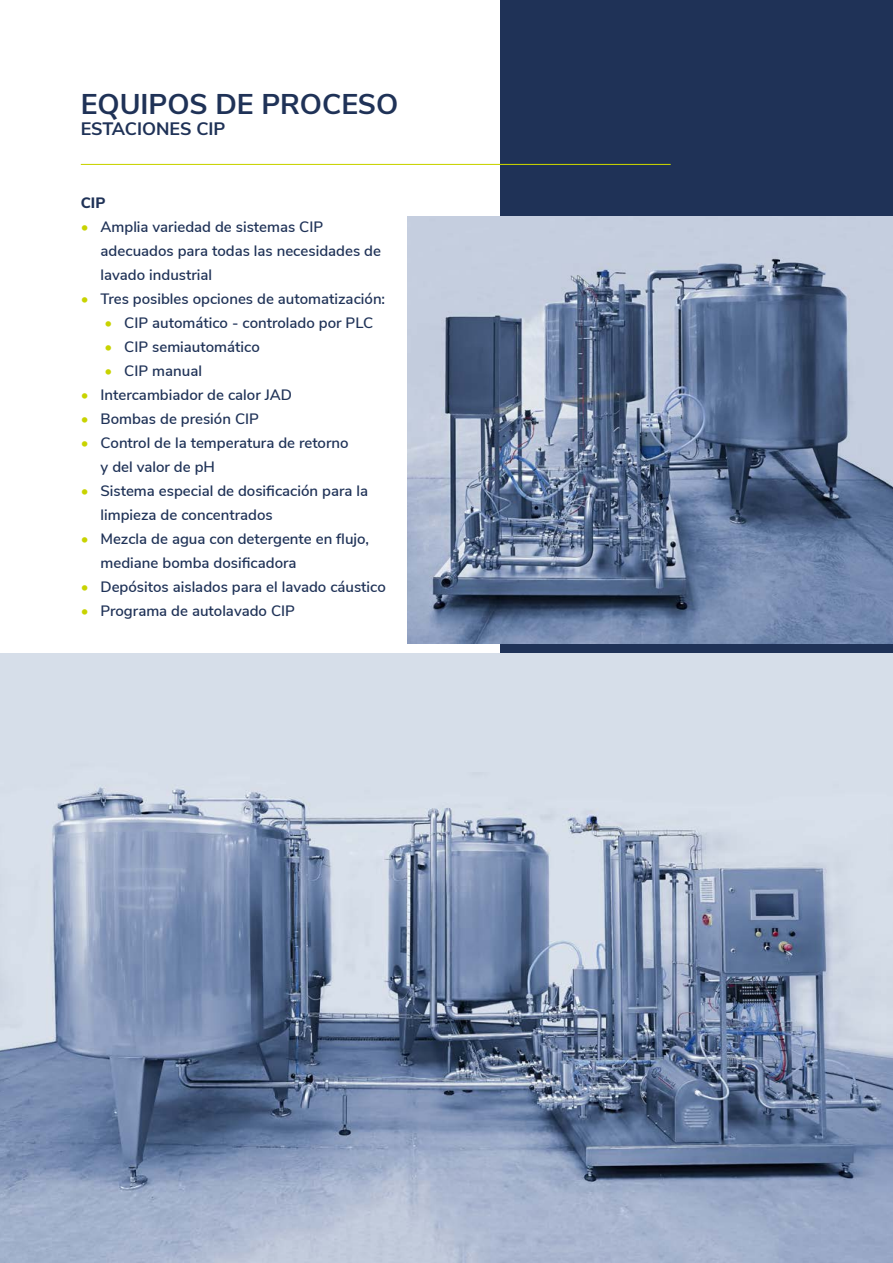
<style>
.page{position:relative;width:893px;height:1263px;background:#fff}
.page>*{position:absolute;margin:0;border:0;box-sizing:border-box;transform-origin:0 0}
.t1{font:700 28.5px "Nunito Sans";color:#1f3257}
.t2{font:700 18px "Nunito Sans";color:#1f3257}
.t3{font:600 15px/24px "Nunito Sans";color:#1f3257}
.t4{font:800 15px "Nunito Sans";color:#1f3257}
.s1{color:#c8d300}
</style>
<div class="page">
<div style="left:500px;top:0;width:393px;height:1263px;background:#1f3257"></div>
<hr style="left:81px;top:164px;width:590px;height:1px;background:#c8d300">
<img style="left:408px;top:217px;width:485px;height:426px">
<img style="left:0;top:654px;width:893px;height:609px">
<h1 class="t1" style="left:81px;top:83px;width:319px">EQUIPOS DE PROCESO</h1>
<p class="t2" style="left:81px;top:116px;width:146px">ESTACIONES CIP</p>
<p class="t4" style="left:81px;top:192px;width:26px">CIP</p>
<p class="t3" style="left:101px;top:214px;width:282px;text-indent:-20px"><span class="s1">•</span> Amplia variedad de sistemas CIP adecuados para todas las necesidades de lavado industrial</p>
<p class="t3" style="left:81px;top:286px;width:306px"><span class="s1">•</span> Tres posibles opciones de automatización:</p>
<p class="t3" style="left:105px;top:310px;width:270px"><span class="s1">•</span> CIP automático - controlado por PLC</p>
<p class="t3" style="left:105px;top:334px;width:157px"><span class="s1">•</span> CIP semiautomático</p>
<p class="t3" style="left:105px;top:358px;width:99px"><span class="s1">•</span> CIP manual</p>
<p class="t3" style="left:81px;top:382px;width:213px"><span class="s1">•</span> Intercambiador de calor JAD</p>
<p class="t3" style="left:81px;top:406px;width:180px"><span class="s1">•</span> Bombas de presión CIP</p>
<p class="t3" style="left:101px;top:430px;width:250px;text-indent:-20px"><span class="s1">•</span> Control de la temperatura de retorno y del valor de pH</p>
<p class="t3" style="left:101px;top:478px;width:269px;text-indent:-20px"><span class="s1">•</span> Sistema especial de dosificación para la limpieza de concentrados</p>
<p class="t3" style="left:101px;top:526px;width:270px;text-indent:-20px"><span class="s1">•</span> Mezcla de agua con detergente en flujo, mediane bomba dosificadora</p>
<p class="t3" style="left:81px;top:574px;width:307px"><span class="s1">•</span> Depósitos aislados para el lavado cáustico</p>
<p class="t3" style="left:81px;top:598px;width:216px"><span class="s1">•</span> Programa de autolavado CIP</p>
</div>
